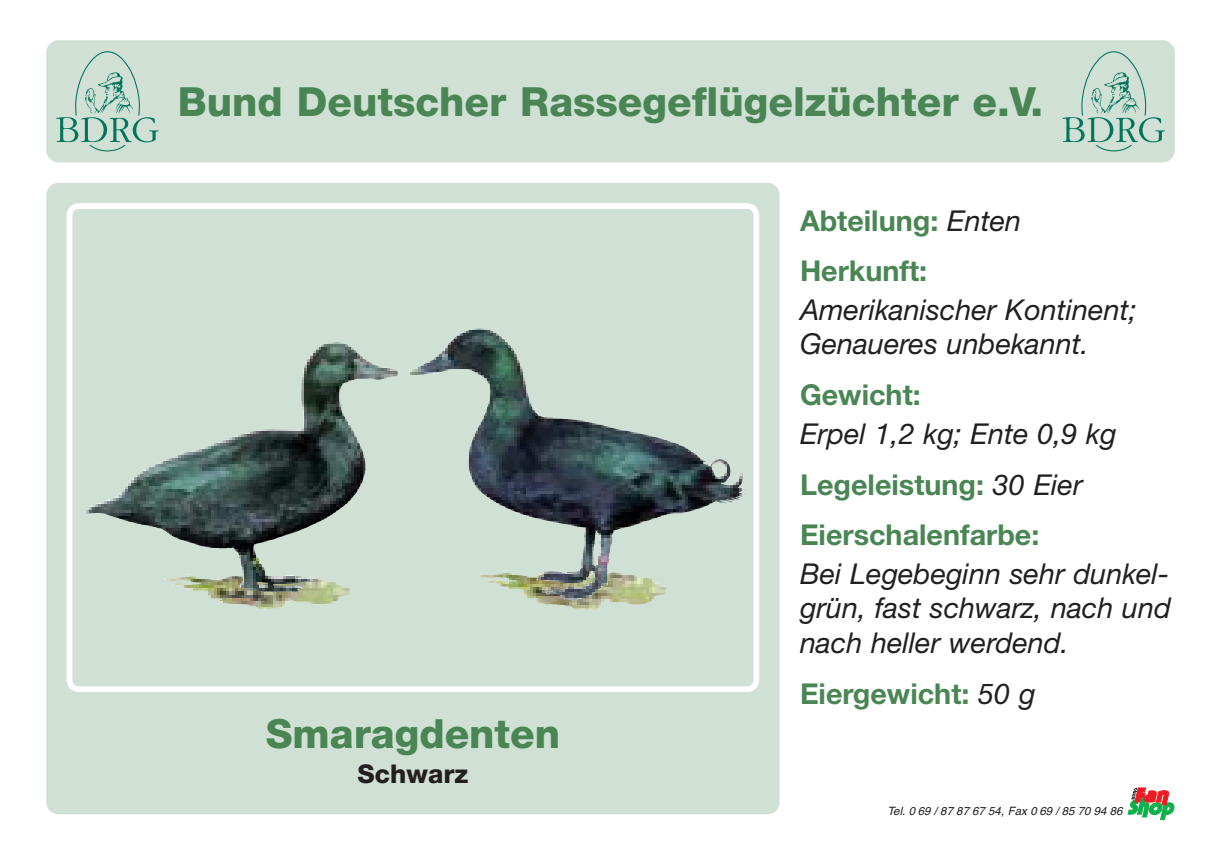
<style>
.page{position:relative;width:1221px;height:855px;background:#fff}
.page>*{position:absolute;margin:0;border:0;box-sizing:border-box;transform-origin:0 0}
.t1{font:800 40.2px "Helvetica Neue";color:#498654}
.t2{font:italic 28.8px/34.5px "Helvetica Neue";color:#231f20}
.t3{font:700 28.8px/50.7px "Helvetica Neue";color:#498654}
.t4{font:800 25.8px "Helvetica Neue";color:#231f20}
.t5{font:italic 11.4px "Helvetica";color:#231f20}
.s1{font-weight:400;font-style:italic;color:#231f20}
</style>
<div class="page">
<div style="left:46px;top:183px;width:734px;height:631px;background:#d0e0d5;border-radius:12px"></div>
<div style="left:46px;top:40px;width:1129px;height:122px;background:#d0e0d5;border-radius:12px"></div>
<svg style="left:67px;top:203px;width:692px;height:489px"></svg>
<svg style="left:1128px;top:788px;width:46px;height:32px"></svg>
<svg style="left:56px;top:51px;width:103px;height:100px"></svg>
<svg style="left:1062px;top:51px;width:103px;height:100px"></svg>
<img style="left:164px;top:574px;width:112px;height:17px">
<img style="left:480px;top:570px;width:112px;height:19px">
<img style="left:160px;top:342px;width:172px;height:121px">
<img style="left:410px;top:328px;width:81px;height:95px">
<h1 class="t1" style="left:178px;top:87px;width:867px">Bund Deutscher Rassegeflügelzüchter e.V.</h1>
<h1 class="t1" style="left:266px;top:719px;width:296px">Smaragdenten</h1>
<p class="t4" style="left:358px;top:764px;width:112px">Schwarz</p>
<p class="t3" style="left:800px;top:198px;width:223px">Abteilung: <span class="s1">Enten<br></span>Herkunft:</p>
<p class="t2" style="left:800px;top:295px;width:338px">Amerikanischer Kontinent;<br>Genaueres unbekannt.</p>
<p class="t3" style="left:800px;top:372px;width:122px">Gewicht:</p>
<p class="t3" style="left:800px;top:411px;width:318px"><span class="s1">Erpel 1,2 kg; Ente 0,9 kg<br></span>Legeleistung: <span class="s1">30 Eier<br></span>Eierschalenfarbe:</p>
<p class="t2" style="left:800px;top:559px;width:373px;text-align:justify">Bei Legebeginn sehr dunkel&shy;grün, fast schwarz, nach und nach heller werdend.</p>
<p class="t3" style="left:800px;top:671px;width:237px">Eiergewicht: <span class="s1">50 g</span></p>
<p class="t5" style="left:887px;top:806px;width:237px">Tel. 0 69 / 87 87 67 54, Fax 0 69 / 85 70 94 86</p>
</div>
